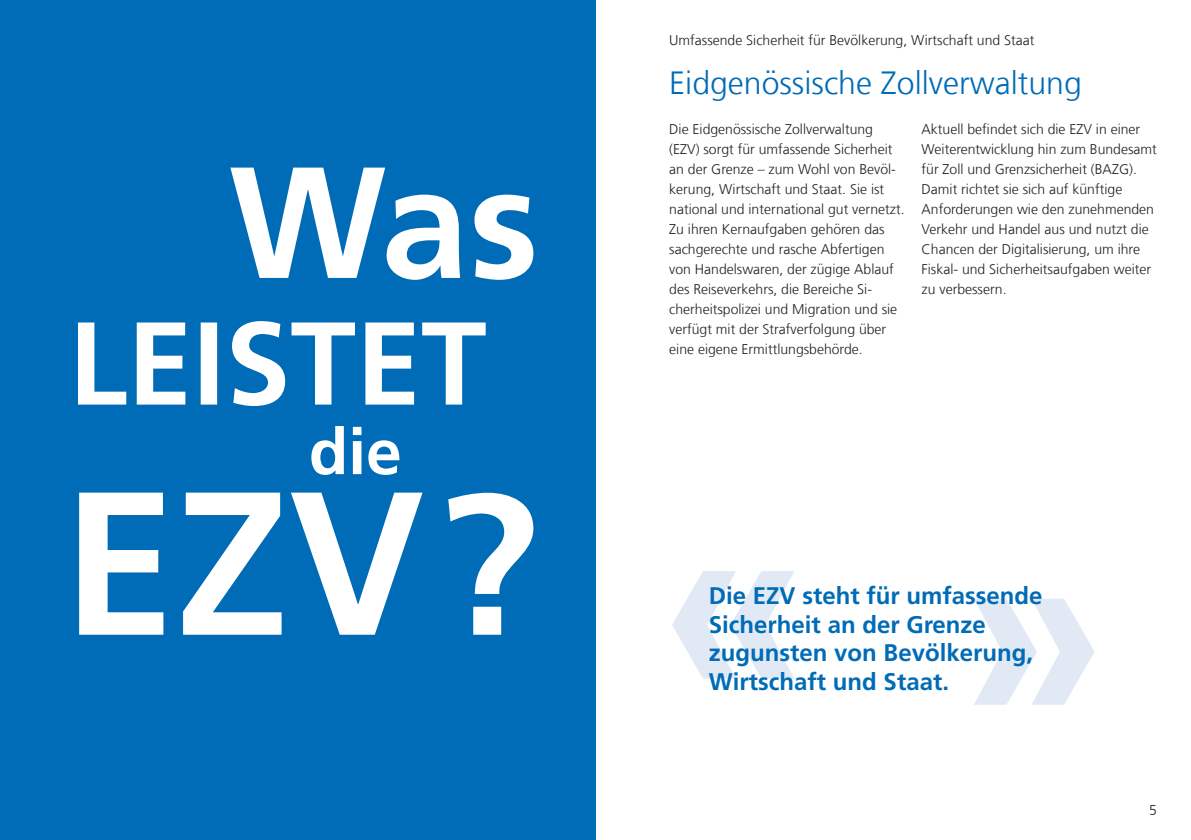
<style>
.page{position:relative;width:1191px;height:840px;background:#fff}
.page>*{position:absolute;margin:0;border:0;box-sizing:border-box;transform-origin:0 0}
.t1{font:700 203.4px "Frutiger LT Com";color:#fff}
.t2{font:700 64px "Frutiger LT Com";color:#fff}
.t3{font:300 32px "Frutiger LT Com";color:#006bb6}
.t4{font:700 24px/28.8px "Frutiger LT Com";color:#006bb6}
.t5{font:300 14px/20px "Frutiger LT Com";color:#231f20}
</style>
<div class="page">
<div style="left:0;top:0;width:595px;height:839px;background:#006bb6"></div>
<svg style="left:78px;top:321px;width:407px;height:85px"></svg>
<svg style="left:230px;top:167px;width:303px;height:113px"></svg>
<svg style="left:974px;top:599px;width:120px;height:105px"></svg>
<svg style="left:672px;top:571px;width:122px;height:107px"></svg>
<svg style="left:448px;top:492px;width:85px;height:142px"></svg>
<p class="t2" style="left:309px;top:414px;width:94px">die</p>
<p class="t1" style="left:63px;top:444px;width:363px">EZV</p>
<p class="t5" style="left:669px;top:30px;width:367px">Umfassende Sicherheit für Bevölkerung, Wirtschaft und Staat</p>
<p class="t3" style="left:669px;top:64px;width:414px">Eidgenössische Zollverwaltung</p>
<p class="t5" style="left:921px;top:119px;width:237px">Aktuell befindet sich die EZV in einer Weiterentwicklung hin zum Bundesamt für Zoll und Grenzsicherheit (BAZG).<br>Damit richtet sie sich auf künftige Anforderungen wie den zunehmenden Verkehr und Handel aus und nutzt die Chancen der Digitalisierung, um ihre Fiskal- und Sicherheitsaufgaben weiter zu verbessern.</p>
<p class="t5" style="left:669px;top:119px;width:237px">Die Eidgenössische Zollverwaltung (EZV) sorgt für umfassende Sicherheit an der Grenze – zum Wohl von Bevöl&shy;kerung, Wirtschaft und Staat. Sie ist national und international gut vernetzt.<br>Zu ihren Kernaufgaben gehören das sachgerechte und rasche Abfertigen von Handelswaren, der zügige Ablauf des Reiseverkehrs, die Bereiche Si&shy;cherheitspolizei und Migration und sie verfügt mit der Strafverfolgung über eine eigene Ermittlungsbehörde.</p>
<p class="t4" style="left:709px;top:581px;width:335px">Die EZV steht für umfassende<br>Sicherheit an der Grenze zugunsten von Bevölkerung,<br>Wirtschaft und Staat.</p>
<p class="t5" style="left:1149px;top:799px;width:9px">5</p>
</div>
